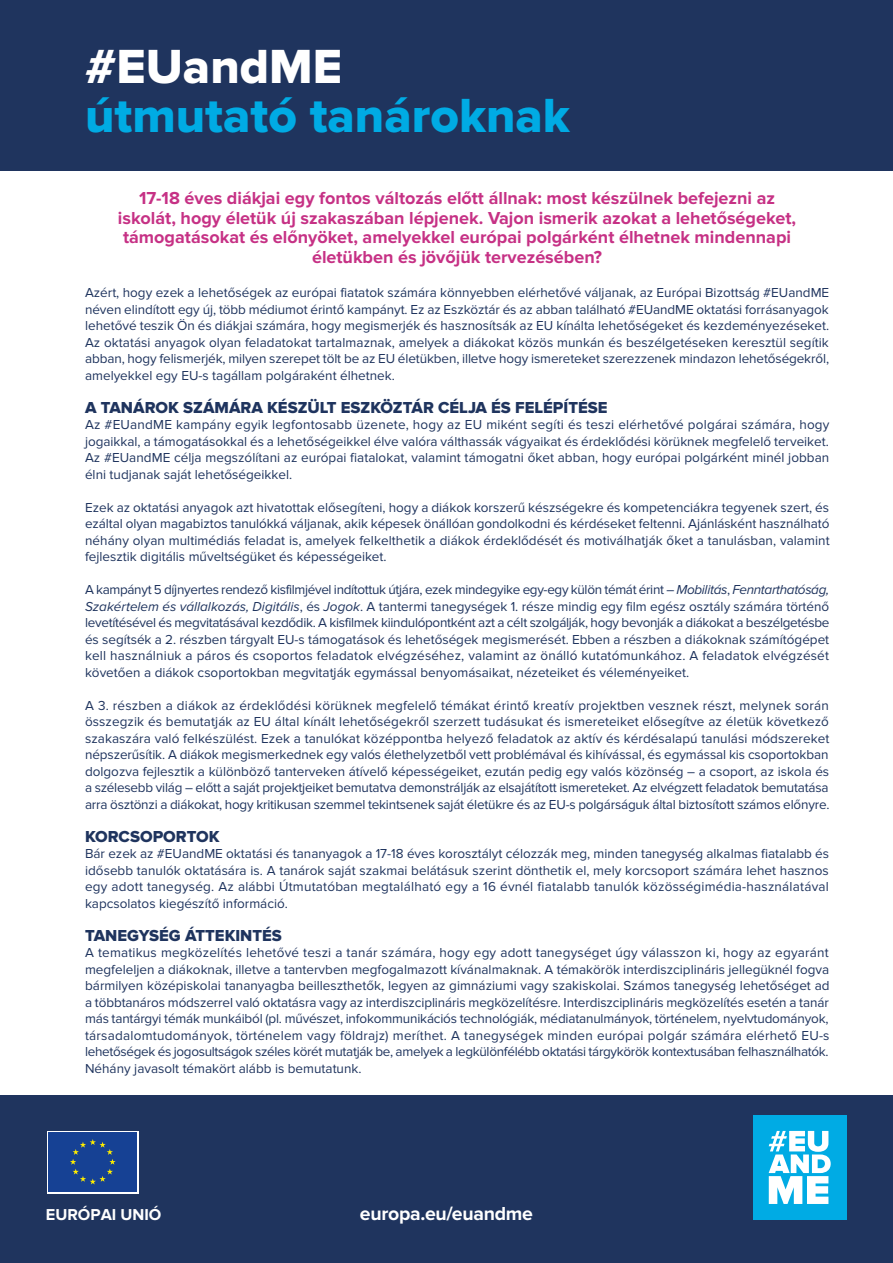
<style>
.page{position:relative;width:893px;height:1263px;background:#fff}
.page>*{position:absolute;margin:0;border:0;box-sizing:border-box;transform-origin:0 0}
.Title_guide{font:49.65px "Proxima Nova Extrabld";color:#00abe4}
.t1{font:49.65px "Proxima Nova Extrabld";color:#fff}
.t2{font:700 19.5px "Proxima Nova";letter-spacing:-.015em;color:#fff}
.TITLE_INTRO{font:700 18px/19.5px "Proxima Nova";color:#c63185;text-align:center}
.Intertitres{font:16.5px "Proxima Nova Extrabld";color:#1f345e}
.t3{font:700 16.35px "Proxima Nova";color:#fff}
.Body{font:13.5px/16.5px "Proxima Nova";color:#1f345e;text-align:justify}
.s1{font-style:italic}
</style>
<div class="page">
<div style="left:0;top:1095px;width:893px;height:168px;background:#1f345e"></div>
<div style="left:0;top:0;width:893px;height:171px;background:#1f345e"></div>
<div style="left:753px;top:1115px;width:93px;height:104px;background:#00abe4"></div>
<svg style="left:769px;top:1131px;width:62px;height:73px"></svg>
<svg style="left:47px;top:1131px;width:92px;height:62px"></svg>
<div style="left:48px;top:1132px;width:89px;height:59px;background:#164194"></div>
<svg style="left:70px;top:1139px;width:46px;height:45px"></svg>
<p class="t1" style="left:85px;top:37px;width:258px">#EUandME</p>
<p class="Title_guide" style="left:85px;top:87px;width:487px">útmutató tanároknak</p>
<p class="TITLE_INTRO" style="left:118px;top:189px;width:680px">17-18 éves diákjai egy fontos változás előtt állnak: most készülnek befejezni az iskolát, hogy életük új szakaszában lépjenek. Vajon ismerik azokat a lehetőségeket, támogatásokat és előnyöket, amelyekkel európai polgárként élhetnek mindennapi életükben és jövőjük tervezésében?</p>
<p class="Body" style="left:85px;top:284px;width:746px">Azért, hogy ezek a lehetőségek az európai fiatatok számára könnyebben elérhetővé váljanak, az Európai Bizottság #EUandME néven elindított egy új, több médiumot érintő kampányt. Ez az Eszköztár és az abban található #EUandME oktatási forrásanyagok lehetővé teszik Ön és diákjai számára, hogy megismerjék és hasznosítsák az EU kínálta lehetőségeket és kezdeményezéseket.<br>Az oktatási anyagok olyan feladatokat tartalmaznak, amelyek a diákokat közös munkán és beszélgetéseken keresztül segítik abban, hogy felismerjék, milyen szerepet tölt be az EU életükben, illetve hogy ismereteket szerezzenek mindazon lehetőségekről, amelyekkel egy EU-s tagállam polgáraként élhetnek.</p>
<p class="Intertitres" style="left:85px;top:398px;width:524px">A TANÁROK SZÁMÁRA KÉSZÜLT ESZKÖZTÁR CÉLJA ÉS FELÉPÍTÉSE</p>
<p class="Body" style="left:85px;top:416px;width:746px">Az #EUandME kampány egyik legfontosabb üzenete, hogy az EU miként segíti és teszi elérhetővé polgárai számára, hogy jogaikkal, a támogatásokkal és a lehetőségeikkel élve valóra válthassák vágyaikat és érdeklődési körüknek megfelelő terveiket.<br>Az #EUandME célja megszólítani az európai fiatalokat, valamint támogatni őket abban, hogy európai polgárként minél jobban élni tudjanak saját lehetőségeikkel.</p>
<p class="Body" style="left:85px;top:499px;width:746px">Ezek az oktatási anyagok azt hivatottak elősegíteni, hogy a diákok korszerű készségekre és kompetenciákra tegyenek szert, és ezáltal olyan magabiztos tanulókká váljanak, akik képesek önállóan gondolkodni és kérdéseket feltenni. Ajánlásként használható néhány olyan multimédiás feladat is, amelyek felkelthetik a diákok érdeklődését és motiválhatják őket a tanulásban, valamint fejlesztik digitális műveltségüket és képességeiket.</p>
<p class="Body" style="left:85px;top:581px;width:746px">A kampányt 5 díjnyertes rendező kisfilmjével indítottuk útjára, ezek mindegyike egy-egy külön témát érint – <span class="s1">Mobilitás</span>, <span class="s1">Fenntarthatóság, Szakértelem és vállalkozás, Digitális</span>, és <span class="s1">Jogok</span>. A tantermi tanegységek 1. része mindig egy film egész osztály számára történő levetítésével és megvitatásával kezdődik. A kisfilmek kiindulópontként azt a célt szolgálják, hogy bevonják a diákokat a beszélgetésbe és segítsék a 2. részben tárgyalt EU-s támogatások és lehetőségek megismerését. Ebben a részben a diákoknak számítógépet kell használniuk a páros és csoportos feladatok elvégzéséhez, valamint az önálló kutatómunkához. A feladatok elvégzését követően a diákok csoportokban megvitatják egymással benyomásaikat, nézeteiket és véleményeiket.</p>
<p class="Body" style="left:85px;top:697px;width:746px">A 3. részben a diákok az érdeklődési körüknek megfelelő témákat érintő kreatív projektben vesznek részt, melynek során összegzik és bemutatják az EU által kínált lehetőségekről szerzett tudásukat és ismereteiket elősegítve az életük következő szakaszára való felkészülést. Ezek a tanulókat középpontba helyező feladatok az aktív és kérdésalapú tanulási módszereket népszerűsítik. A diákok megismerkednek egy valós élethelyzetből vett problémával és kihívással, és egymással kis csoportokban dolgozva fejlesztik a különböző tanterveken átívelő képességeiket, ezután pedig egy valós közönség – a csoport, az iskola és a szélesebb világ – előtt a saját projektjeiket bemutatva demonstrálják az elsajátított ismereteket. Az elvégzett feladatok bemutatása arra ösztönzi a diákokat, hogy kritikusan szemmel tekintsenek saját életükre és az EU-s polgárságuk által biztosított számos előnyre.</p>
<p class="Intertitres" style="left:85px;top:827px;width:136px">KORCSOPORTOK</p>
<p class="Body" style="left:85px;top:845px;width:746px">Bár ezek az #EUandME oktatási és tananyagok a 17-18 éves korosztályt célozzák meg, minden tanegység alkalmas fiatalabb és idősebb tanulók oktatására is. A tanárok saját szakmai belátásuk szerint dönthetik el, mely korcsoport számára lehet hasznos egy adott tanegység. Az alábbi Útmutatóban megtalálható egy a 16 évnél fiatalabb tanulók közösségimédia-használatával kapcsolatos kiegészítő információ.</p>
<p class="Intertitres" style="left:85px;top:926px;width:198px">TANEGYSÉG ÁTTEKINTÉS</p>
<p class="Body" style="left:85px;top:944px;width:746px">A tematikus megközelítés lehetővé teszi a tanár számára, hogy egy adott tanegységet úgy válasszon ki, hogy az egyaránt megfeleljen a diákoknak, illetve a tantervben megfogalmazott kívánalmaknak. A témakörök interdiszciplináris jellegüknél fogva bármilyen középiskolai tananyagba beilleszthetők, legyen az gimnáziumi vagy szakiskolai. Számos tanegység lehetőséget ad a többtanáros módszerrel való oktatásra vagy az interdiszciplináris megközelítésre. Interdiszciplináris megközelítés esetén a tanár más tantárgyi témák munkáiból (pl. művészet, infokommunikációs technológiák, médiatanulmányok, történelem, nyelvtudományok, társadalomtudományok, történelem vagy földrajz) meríthet. A tanegységek minden európai polgár számára elérhető EU-s lehetőségek és jogosultságok széles körét mutatják be, amelyek a legkülönfélébb oktatási tárgykörök kontextusában felhasználhatók.<br>Néhány javasolt témakört alább is bemutatunk.</p>
<p class="t3" style="left:46px;top:1205px;width:117px">EURÓPAI UNIÓ</p>
<p class="t2" style="left:360px;top:1202px;width:175px">europa.eu/euandme</p>
</div>
